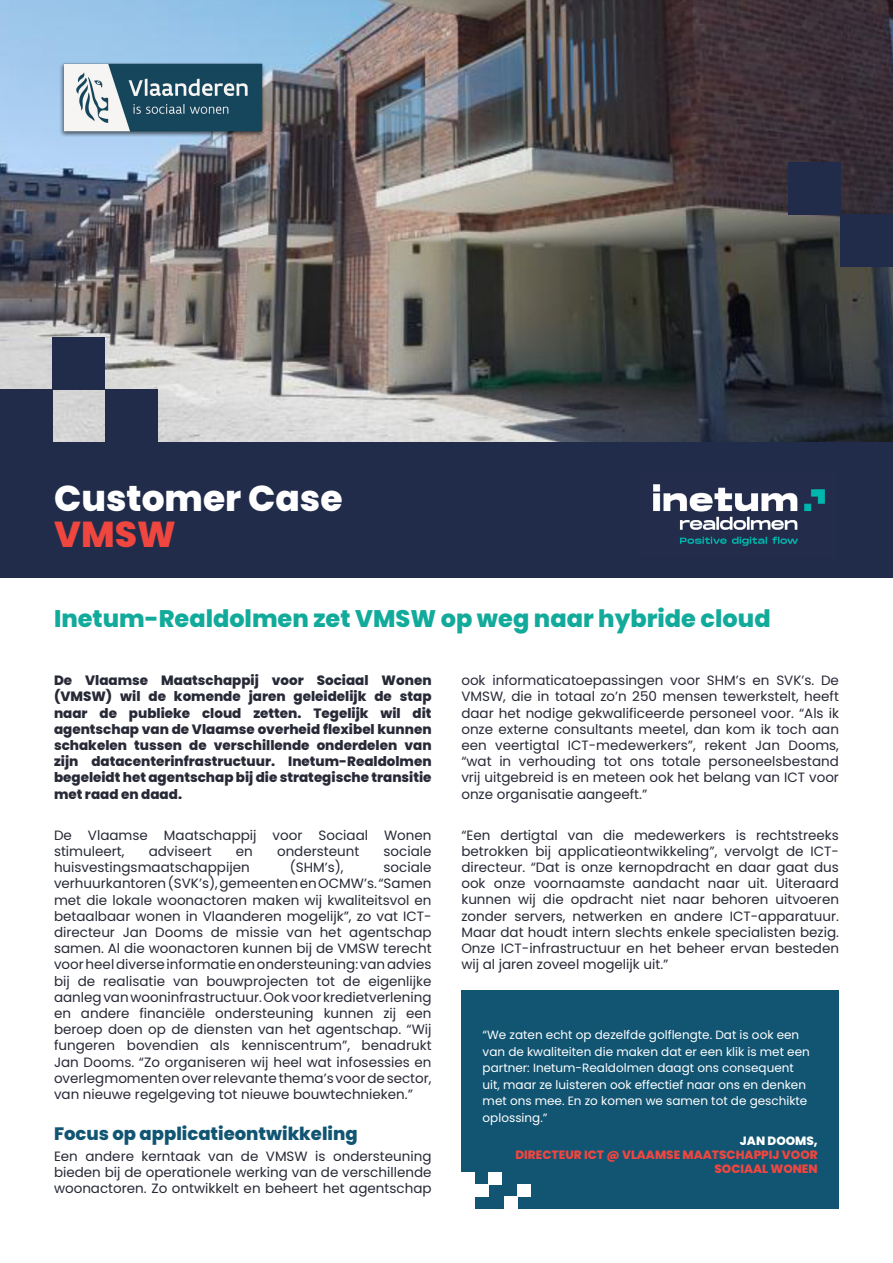
<style>
.page{position:relative;width:893px;height:1263px;background:#fff}
.page>*{position:absolute;margin:0;border:0;box-sizing:border-box;transform-origin:0 0}
.t1{font:800 36px "Poppins";color:#fff}
.t2{font:800 36px "Poppins";color:#ef463f}
.Title_intro{font:800 24px "Poppins";color:#12ab9b}
.Content{font:800 18px "Poppins";color:#115573}
.Content-2{font:13.5px/16.2px "Poppins";color:#272936;text-align:justify}
.Content-3{font:800 13.5px/16.2px "Poppins";color:#272936;text-align:justify}
.t3{font:12px/16.5px "Poppins";color:#fff}
.t4{font:800 12px/14.4px "Poppins";color:#ef463f;text-align:right}
.s1{color:#fff}
</style>
<div class="page">
<div style="left:0;top:441px;width:893px;height:137px;background:#212c4a"></div>
<img style="left:653px;top:484px;width:172px;height:62px">
<img style="left:0;top:0;width:893px;height:441px">
<div style="left:0;top:389px;width:52px;height:52px;background:#212c4a"></div>
<div style="left:52px;top:338px;width:52px;height:52px;background:#212c4a"></div>
<div style="left:105px;top:389px;width:52px;height:52px;background:#212c4a"></div>
<div style="left:789px;top:162px;width:52px;height:52px;background:#212c4a"></div>
<div style="left:841px;top:215px;width:52px;height:52px;background:#212c4a"></div>
<div style="left:461px;top:991px;width:378px;height:218px;background:#115573"></div>
<div style="left:461px;top:1197px;width:14px;height:12px;background:#fff"></div>
<div style="left:461px;top:1184px;width:14px;height:13px;background:#fff"></div>
<div style="left:504px;top:1197px;width:13px;height:12px;background:#fff"></div>
<div style="left:475px;top:1184px;width:13px;height:13px;background:#fff"></div>
<div style="left:461px;top:1172px;width:14px;height:12px;background:#fff"></div>
<div style="left:488px;top:1172px;width:14px;height:12px;background:#fff"></div>
<div style="left:517px;top:1184px;width:14px;height:13px;background:#fff"></div>
<img style="left:54px;top:54px;width:217px;height:87px">
<p class="t1" style="left:54px;top:477px;width:290px">Customer Case</p>
<p class="t2" style="left:54px;top:513px;width:123px">VMSW</p>
<p class="Title_intro" style="left:54px;top:604px;width:718px">Inetum-Realdolmen zet VMSW op weg naar hybride cloud</p>
<p class="Content-3" style="left:54px;top:672px;width:379px">De Vlaamse Maatschappij voor Sociaal Wonen (VMSW) wil de komende jaren geleidelijk de stap naar de publieke cloud zetten. Tegelijk wil dit agentschap van de Vlaamse overheid flexibel kunnen schakelen tussen de verschillende onderdelen van zijn datacenterinfrastructuur. Inetum-Realdolmen begeleidt het agentschap bij die strategische transitie met raad en daad.</p>
<p class="Content-2" style="left:54px;top:827px;width:379px">De Vlaamse Maatschappij voor Sociaal Wonen stimuleert,</p>
<p class="Content-2" style="left:149px;top:843px;width:64px">adviseert</p>
<p class="Content-2" style="left:236px;top:843px;width:19px">en</p>
<p class="Content-2" style="left:277px;top:843px;width:84px">ondersteunt</p>
<p class="Content-2" style="left:384px;top:843px;width:50px">sociale</p>
<p class="Content-2" style="left:54px;top:859px;width:197px">huisvestingsmaatschappijen</p>
<p class="Content-2" style="left:290px;top:859px;width:55px">(SHM’s),</p>
<p class="Content-2" style="left:54px;top:859px;width:379px;text-indent:330px">sociale verhuurkantoren (SVK’s), gemeenten en OCMW’s. “Samen met die lokale woonactoren maken wij kwaliteitsvol en betaalbaar wonen in Vlaanderen mogelijk”, zo vat ICT&shy;directeur Jan Dooms de missie van het agentschap samen. Al die woonactoren kunnen bij de VMSW terecht voor heel diverse informatie en ondersteuning: van advies bij de realisatie van bouwprojecten tot de eigenlijke aanleg van wooninfrastructuur. Ook voor kredietverlening en andere financiële ondersteuning kunnen zij een beroep doen op de diensten van het agentschap. “Wij fungeren bovendien als kenniscentrum”, benadrukt Jan Dooms. “Zo organiseren wij heel wat infosessies en overlegmomenten over relevante thema’s voor de sector, van nieuwe regelgeving tot nieuwe bouwtechnieken.”</p>
<p class="Content" style="left:54px;top:1123px;width:305px">Focus op applicatieontwikkeling</p>
<p class="Content-2" style="left:54px;top:1148px;width:379px">Een andere kerntaak van de VMSW is ondersteuning bieden bij de operationele werking van de verschillende woonactoren. Zo ontwikkelt en beheert het agentschap</p>
<p class="Content-2" style="left:461px;top:672px;width:379px">ook informaticatoepassingen voor SHM’s en SVK’s. De VMSW, die in totaal zo’n 250 mensen tewerkstelt, heeft daar het nodige gekwalificeerde personeel voor. “Als ik onze externe consultants meetel, dan kom ik toch aan een veertigtal ICT-medewerkers”, rekent Jan Dooms, “wat in verhouding tot ons totale personeelsbestand vrij uitgebreid is en meteen ook het belang van ICT voor onze organisatie aangeeft.”</p>
<p class="Content-2" style="left:461px;top:827px;width:379px">“Een dertigtal van die medewerkers is rechtstreeks betrokken bij applicatieontwikkeling”, vervolgt de ICT&shy;directeur. “Dat is onze kernopdracht en daar gaat dus ook onze voornaamste aandacht naar uit. Uiteraard kunnen wij die opdracht niet naar behoren uitvoeren zonder servers, netwerken en andere ICT-apparatuur.<br>Maar dat houdt intern slechts enkele specialisten bezig.<br>Onze ICT-infrastructuur en het beheer ervan besteden wij al jaren zoveel mogelijk uit.”</p>
<p class="t3" style="left:483px;top:1027px;width:329px">“We zaten echt op dezelfde golflengte. Dat is ook een van de kwaliteiten die maken dat er een klik is met een partner: Inetum-Realdolmen daagt ons consequent uit, maar ze luisteren ook effectief naar ons en denken met ons mee. En zo komen we samen tot de geschikte oplossing.”</p>
<p class="t4" style="left:515px;top:1133px;width:304px"><span class="s1">JAN DOOMS,<br></span>DIRECTEUR ICT @ VLAAMSE MAATSCHAPPIJ VOOR<br>SOCIAAL WONEN</p>
</div>
